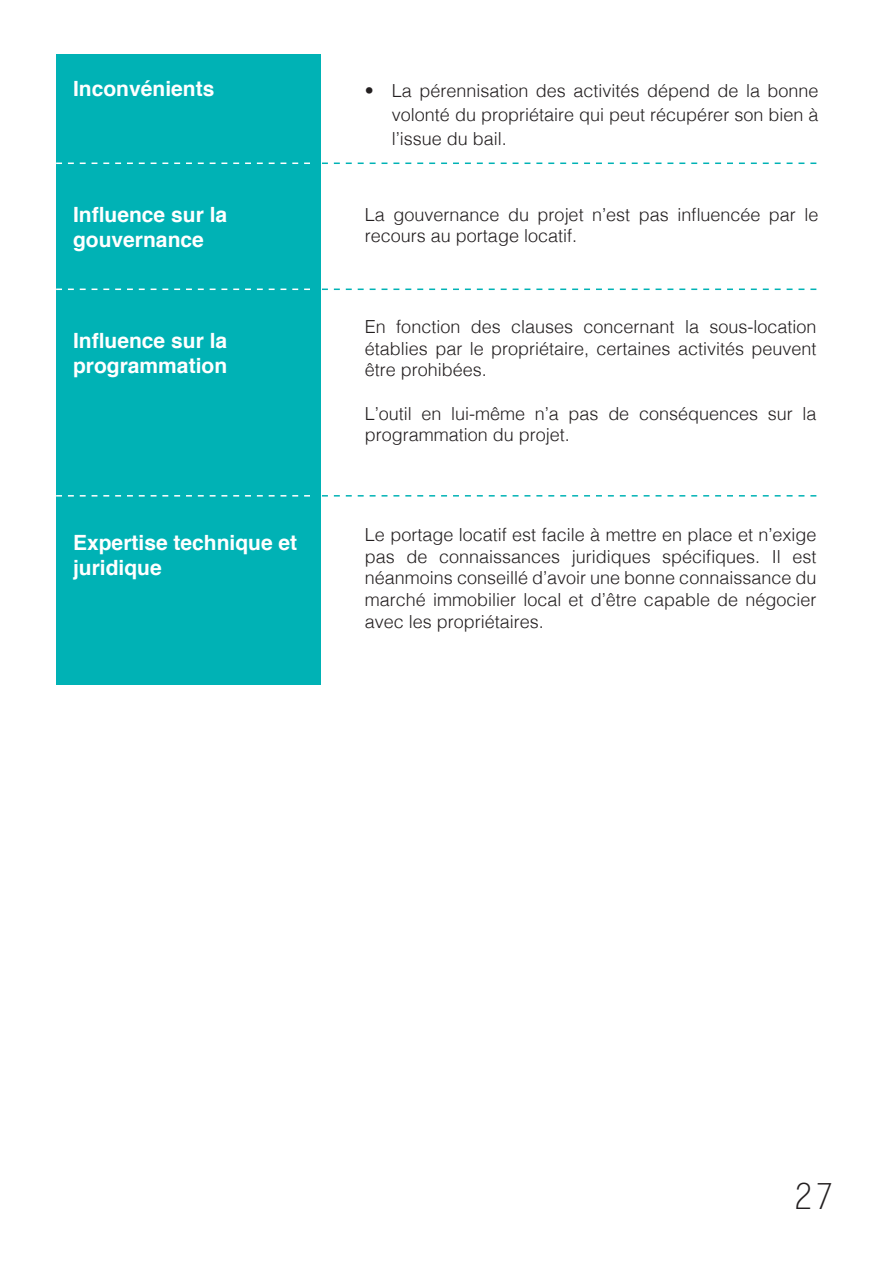
<style>
.page{position:relative;width:893px;height:1263px;background:#fff}
.page>*{position:absolute;margin:0;border:0;box-sizing:border-box;transform-origin:0 0}
.t1{font:36px "Letter Gothic Std";color:#231f20}
.t2{font:700 21px/25.2px "Helvetica";color:#fff}
.t3{font:300 18px/21.6px "Helvetica";color:#231f20;text-align:justify}
</style>
<div class="page">
<div style="left:56px;top:55px;width:264px;height:630px;background:#00b2b5"></div>
<svg style="left:56px;top:163px;width:760px;height:1px"></svg>
<svg style="left:56px;top:289px;width:760px;height:1px"></svg>
<svg style="left:56px;top:495px;width:760px;height:2px"></svg>
<p class="t2" style="left:73px;top:76px;width:143px">Inconvénients</p>
<p class="t2" style="left:73px;top:202px;width:156px">Influence sur la gouvernance</p>
<p class="t2" style="left:73px;top:328px;width:156px">Influence sur la programmation</p>
<p class="t2" style="left:73px;top:530px;width:226px">Expertise technique et juridique</p>
<p class="t3" style="left:392px;top:77px;width:428px;line-height:24px;text-indent:-27px">• La pérennisation des activités dépend de la bonne volonté du propriétaire qui peut récupérer son bien à l’issue du bail.</p>
<p class="t3" style="left:365px;top:202px;width:455px">La gouvernance du projet n’est pas influencée par le recours au portage locatif.</p>
<p class="t3" style="left:365px;top:315px;width:453px">En fonction des clauses concernant la sous-location établies par le propriétaire, certaines activités peuvent être prohibées.</p>
<p class="t3" style="left:365px;top:401px;width:453px">L’outil en lui-même n’a pas de conséquences sur la programmation du projet.</p>
<p class="t3" style="left:365px;top:523px;width:453px">Le portage locatif est facile à mettre en place et n’exige pas de connaissances juridiques spécifiques. Il est néanmoins conseillé d’avoir une bonne connaissance du marché immobilier local et d’être capable de négocier avec les propriétaires.</p>
<h1 class="t1" style="left:793px;top:1175px;width:45px">27</h1>
</div>
